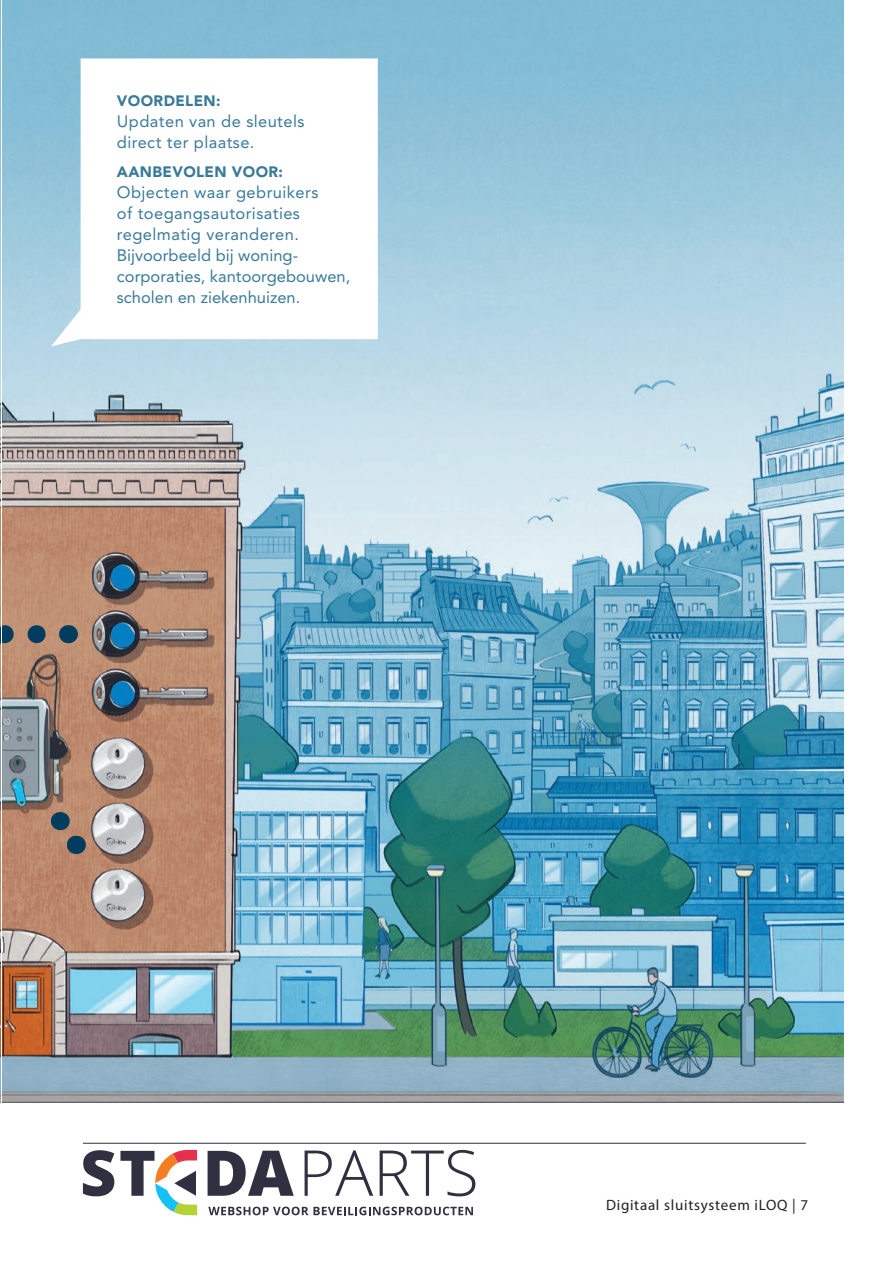
<style>
.page{position:relative;width:893px;height:1263px;background:#fff}
.page>*{position:absolute;margin:0;border:0;box-sizing:border-box;transform-origin:0 0}
.t1{font:16.5px/21px "Avenir LT Std";color:#397a99}
.t2{font:16.5px/21px "Avenir LT Std";letter-spacing:.025em;color:#397a99}
.t3{font:15px "Myriad Pro";letter-spacing:.05em;color:#231f20}
.t4{font:900 15px "Avenir LT Std";letter-spacing:.025em;color:#397a99}
</style>
<div class="page">
<img style="left:0;top:0;width:1px;height:1102px">
<img style="left:2px;top:0;width:841px;height:1102px">
<svg style="left:51px;top:58px;width:327px;height:288px"></svg>
<svg style="left:0;top:625px;width:52px;height:19px"></svg>
<svg style="left:68px;top:625px;width:1px;height:18px"></svg>
<svg style="left:43px;top:808px;width:58px;height:62px"></svg>
<svg style="left:208px;top:1207px;width:265px;height:8px"></svg>
<svg style="left:83px;top:1150px;width:31px;height:46px"></svg>
<svg style="left:208px;top:1151px;width:86px;height:45px"></svg>
<svg style="left:305px;top:1150px;width:68px;height:46px"></svg>
<svg style="left:380px;top:1150px;width:95px;height:46px"></svg>
<svg style="left:120px;top:1150px;width:77px;height:65px"></svg>
<hr style="left:83px;top:1143px;width:723px;height:1px;background:#303141">
<p class="t4" style="left:117px;top:91px;width:105px">VOORDELEN:</p>
<p class="t2" style="left:117px;top:111px;width:189px">Updaten van de sleutels direct ter plaatse.</p>
<p class="t4" style="left:117px;top:163px;width:168px">AANBEVOLEN VOOR:</p>
<p class="t1" style="left:117px;top:182px;width:235px">Objecten waar gebruikers<br>of toegangsautorisaties regelmatig veranderen.<br>Bijvoorbeeld bij woning&shy;corporaties, kantoorgebouwen, scholen en ziekenhuizen.</p>
<p class="t3" style="left:606px;top:1196px;width:204px">Digitaal sluitsysteem iLOQ | 7</p>
</div>
